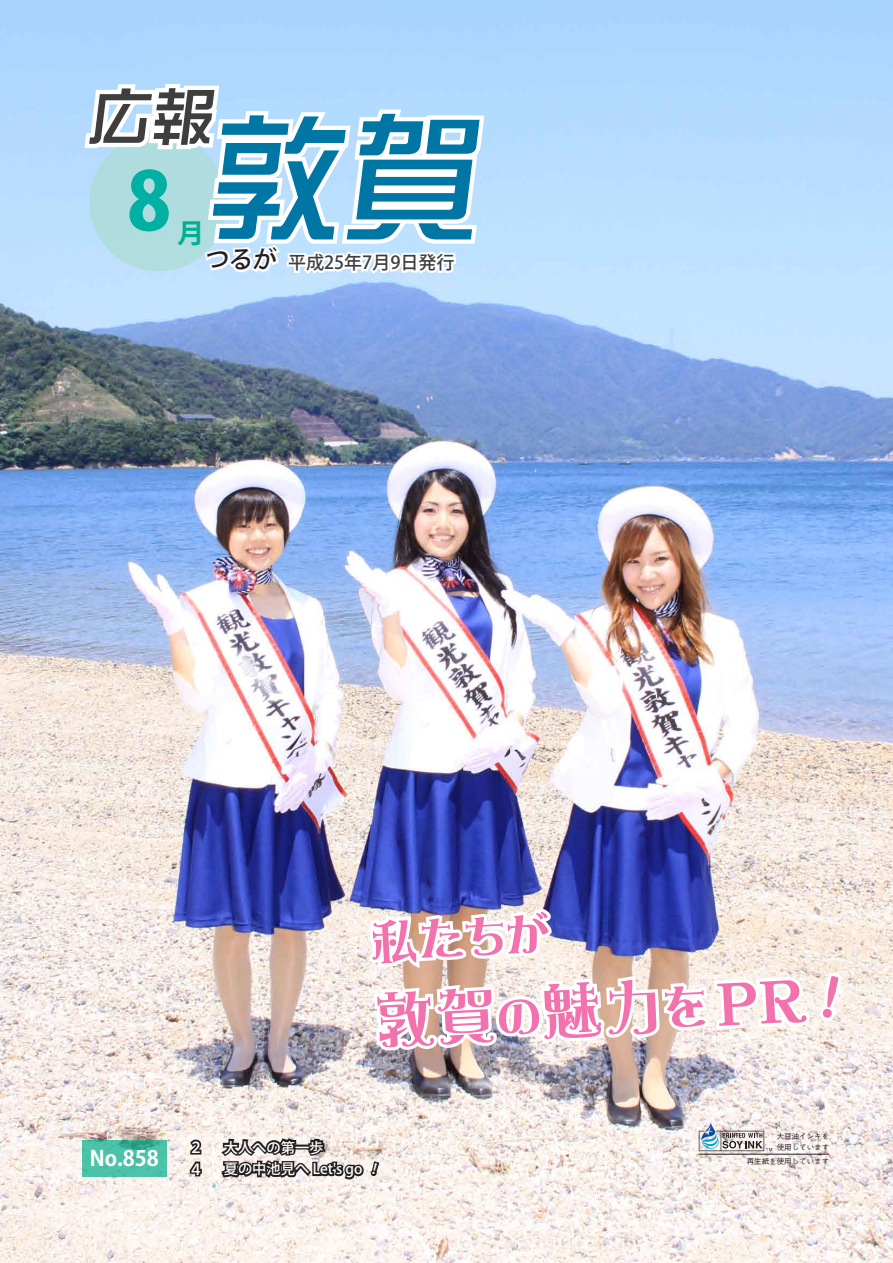
<style>
.page{position:relative;width:893px;height:1263px;background:#fff}
.page>*{position:absolute;margin:0;border:0;box-sizing:border-box;transform-origin:0 0}
.t1{font:138px "DF So Gei Std W5";color:#0076a4}
.t2{font:800 79.5px "Koz Go Pro";color:#00b0a2;scale:.95 1}
.t3{font:63px "DF So Gei Std W5";color:#3e3e3f}
.t4{font:61.5px "DF Yu Ga So Std W7";color:#f172ac}
.t5{font:49.5px "DF Yu Ga So Std W7";color:#f172ac}
.t6{font:700 27px "Koz Go Pro";color:#00af95}
.t7{font:500 24px "Koz Go Pro";color:#231f20}
.t8{font:700 21px "Koz Go Pro";color:#fff}
.t9{font:500 18px "Koz Go Pro";color:#3e3e3f}
.t10{font:500 15px "Koz Go Pro";color:#fff;scale:.95 1}
.t11{font:500 14.25px "Koz Go Pro";color:#fff}
.t12{font:500 7.5px "Gothic BBB Pro";color:#231f20}
.s1{font-size:52.5px}
.s2{font-size:67.5px}
</style>
<div class="page">
<img style="left:0;top:0;width:893px;height:1263px">
<svg style="left:80px;top:79px;width:409px;height:198px"></svg>
<svg style="left:187px;top:1138px;width:17px;height:40px"></svg>
<hr style="left:213px;top:1140px;width:1px;height:36px;background:#fff">
<svg style="left:82px;top:1140px;width:84px;height:36px;background:#46bea3"></svg>
<img style="left:217px;top:525px;width:629px;height:738px">
<p class="t3" style="left:87px;top:83px;width:136px">広報</p>
<p class="t1" style="left:203px;top:104px;width:295px">敦賀</p>
<p class="t7" style="left:204px;top:244px;width:78px">つるが</p>
<p class="t2" style="left:127px;top:149px;width:48px">8</p>
<p class="t6" style="left:178px;top:216px;width:28px">月</p>
<p class="t9" style="left:288px;top:251px;width:168px">平成25年月7 9日発行</p>
<p class="t5" style="left:368px;top:916px;width:185px;rotate:-3deg">私たちが</p>
<p class="t4" style="left:372px;top:987px;width:435px;rotate:-3deg">敦賀<span class="s1">の</span>魅力<span class="s1">を</span><span class="s2">PR</span></p>
<p class="t8" style="left:90px;top:1145px;width:71px">No.858</p>
<p class="t11" style="left:224px;top:1138px;width:101px">大人への第一歩</p>
<p class="t10" style="left:189px;top:1138px;width:16px">２</p>
<p class="t10" style="left:189px;top:1159px;width:16px">４</p>
<p class="t11" style="left:224px;top:1160px;width:140px">夏の中池見へ Let s' go</p>
<p class="t12" style="left:777px;top:1130px;width:54px">大豆油インキを</p>
<p class="t12" style="left:777px;top:1141px;width:54px">使用しています</p>
<p class="t12" style="left:747px;top:1155px;width:84px">再生紙を使用しています</p>
</div>
